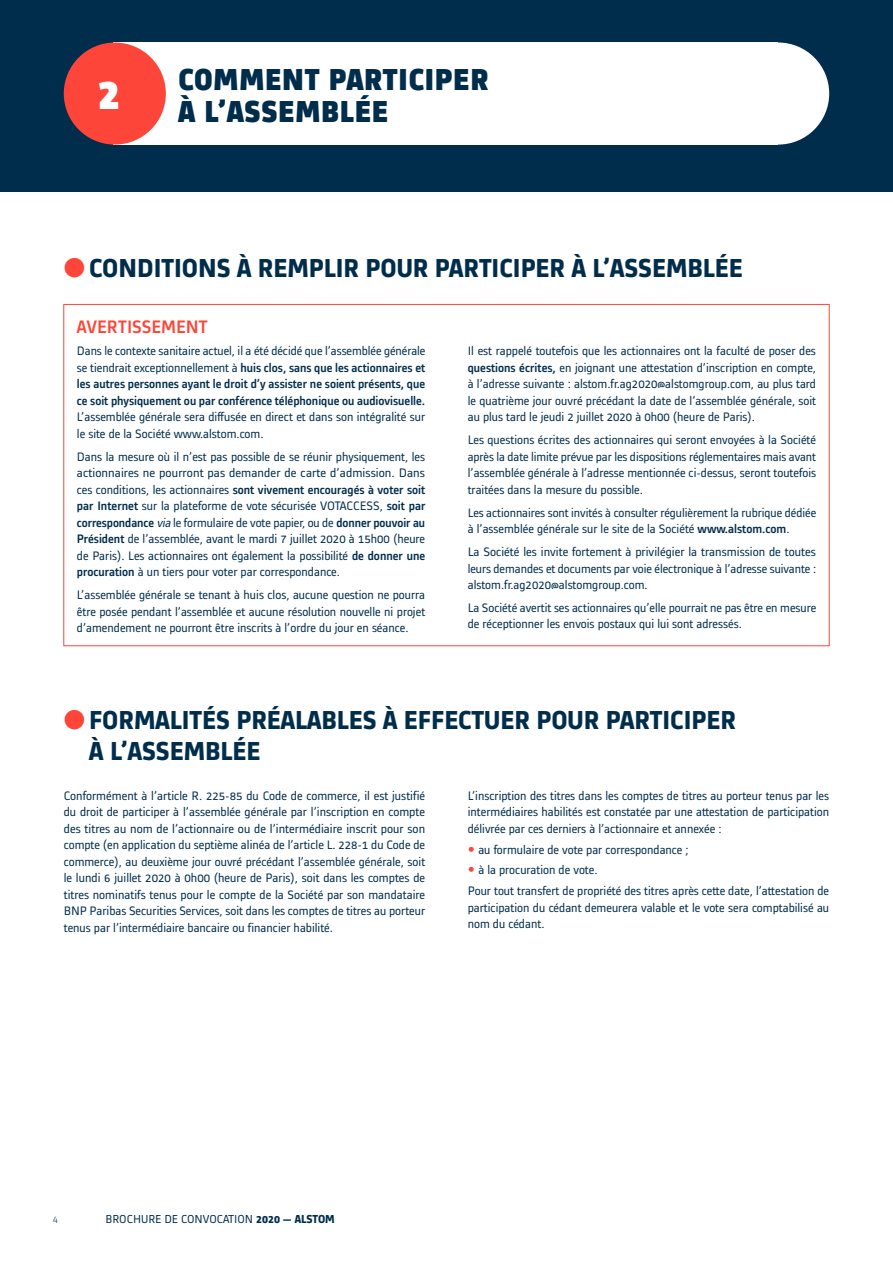
<style>
.page{position:relative;width:893px;height:1263px;background:#fff}
.page>*{position:absolute;margin:0;border:0;box-sizing:border-box;transform-origin:0 0}
.t1{font:900 46.35px "Alstom";color:#fff}
.t2{font:900 31.5px/31.5px "Alstom";letter-spacing:.025em;color:#002d4c}
.t3{font:700 27px/31px "Alstom";color:#002d4c}
.t4{font:500 18.75px "Alstom";color:#fd4539}
.t5{font:12.75px/16.5px "Alstom";color:#002d4c;text-align:justify}
.t6{font:500 12.75px/16.5px "Alstom";color:#002d4c;text-align:justify}
.t7{font:12px "Alstom";color:#002d4c}
.t8{font:300 11.1px "Alstom";color:#002d4c}
.s1{color:#fd4539}
.s2{font-weight:400}
.s3{font-weight:500}
.s4{font-style:italic}
.s5{font-weight:700}
</style>
<div class="page">
<div style="left:0;top:0;width:892px;height:191px;background:#002d4c"></div>
<div style="left:122px;top:43px;width:649px;height:102px;background:#fff"></div>
<div style="left:64px;top:43px;width:102px;height:102px;background:#fd4539;border-radius:50%"></div>
<div style="left:727px;top:43px;width:102px;height:102px;background:#fff;border-radius:50%"></div>
<h1 class="t1" style="left:98px;top:61px;width:25px">2</h1>
<h2 class="t2" style="left:179px;top:62px;width:311px">COMMENT PARTICIPER<br>À L’ASSEMBLÉE</h2>
<h3 class="t3" style="left:64px;top:250px;width:681px"><span class="s1">●</span>CONDITIONS À REMPLIR POUR PARTICIPER À L’ASSEMBLÉE</h3>
<h3 class="t4" style="left:77px;top:313px;width:132px">AVERTISSEMENT</h3>
<p class="t6" style="left:77px;top:342px;width:350px"><span class="s2">Dans le contexte sanitaire actuel, il a été décidé que l’assemblée générale se tiendrait exceptionnellement à</span> huis clos, sans que les actionnaires et les autres personnes ayant le droit d’y assister ne soient présents, que ce soit physiquement ou par conférence téléphonique ou audiovisuelle.</p>
<p class="t5" style="left:77px;top:408px;width:350px">L’assemblée générale sera diffusée en direct et dans son intégralité sur le site de la Société www.alstom.com.</p>
<p class="t5" style="left:77px;top:447px;width:350px">Dans la mesure où il n’est pas possible de se réunir physiquement, les actionnaires ne pourront pas demander de carte d’admission. Dans ces conditions, les actionnaires <span class="s3">sont vivement encouragés à voter soit par Internet</span> sur la plateforme de vote sécurisée VOTACCESS, <span class="s3">soit par correspondance</span> <span class="s4">via</span> le formulaire de vote papier, ou de <span class="s3">donner pouvoir au Président</span> de l’assemblée, avant le mardi 7 juillet 2020 à 15h00 (heure de Paris). Les actionnaires ont également la possibilité <span class="s3">de donner une procuration</span> à un tiers pour voter par correspondance.</p>
<p class="t5" style="left:77px;top:586px;width:350px">L’assemblée générale se tenant à huis clos, aucune question ne pourra être posée pendant l’assemblée et aucune résolution nouvelle ni projet d’amendement ne pourront être inscrits à l’ordre du jour en séance.</p>
<p class="t5" style="left:468px;top:342px;width:350px">Il est rappelé toutefois que les actionnaires ont la faculté de poser des <span class="s3">questions écrites,</span> en joignant une attestation d’inscription en compte, à l’adresse suivante : alstom.fr.ag2020@alstomgroup.com, au plus tard le quatrième jour ouvré précédant la date de l’assemblée générale, soit au plus tard le jeudi 2 juillet 2020 à 0h00 (heure de Paris).</p>
<p class="t5" style="left:468px;top:431px;width:350px">Les questions écrites des actionnaires qui seront envoyées à la Société après la date limite prévue par les dispositions réglementaires mais avant l’assemblée générale à l’adresse mentionnée ci-dessus, seront toutefois traitées dans la mesure du possible.</p>
<p class="t5" style="left:468px;top:503px;width:350px">Les actionnaires sont invités à consulter régulièrement la rubrique dédiée à l’assemblée générale sur le site de la Société <span class="s3">www.alstom.com</span>.</p>
<p class="t5" style="left:468px;top:543px;width:350px">La Société les invite fortement à privilégier la transmission de toutes leurs demandes et documents par voie électronique à l’adresse suivante : alstom.fr.ag2020@alstomgroup.com.</p>
<p class="t5" style="left:468px;top:598px;width:350px">La Société avertit ses actionnaires qu’elle pourrait ne pas être en mesure de réceptionner les envois postaux qui lui sont adressés.</p>
<h3 class="t3" style="left:89px;top:702px;width:648px;text-indent:-26px"><span class="s1">●</span>FORMALITÉS PRÉALABLES À EFFECTUER POUR PARTICIPER<br>À L’ASSEMBLÉE</h3>
<p class="t5" style="left:64px;top:786px;width:363px">Conformément à l’article R. 225-85 du Code de commerce, il est justifié du droit de participer à l’assemblée générale par l’inscription en compte des titres au nom de l’actionnaire ou de l’intermédiaire inscrit pour son compte (en application du septième alinéa de l’article L. 228-1 du Code de commerce), au deuxième jour ouvré précédant l’assemblée générale, soit le lundi 6 juillet 2020 à 0h00 (heure de Paris), soit dans les comptes de titres nominatifs tenus pour le compte de la Société par son mandataire BNP Paribas Securities Services, soit dans les comptes de titres au porteur tenus par l’intermédiaire bancaire ou financier habilité.</p>
<p class="t5" style="left:468px;top:786px;width:363px">L’inscription des titres dans les comptes de titres au porteur tenus par les intermédiaires habilités est constatée par une attestation de participation délivrée par ces derniers à l’actionnaire et annexée :</p>
<p class="t5" style="left:478px;top:840px;width:212px">au formulaire de vote par correspondance ;</p>
<p class="t5" style="left:478px;top:861px;width:121px">à la procuration de vote.</p>
<p class="t5" style="left:468px;top:882px;width:363px">Pour tout transfert de propriété des titres après cette date, l’attestation de</p>
<p class="t5" style="left:468px;top:898px;width:363px">participation du cédant demeurera valable et le vote sera comptabilisé au nom du cédant.</p>
<p class="t8" style="left:53px;top:1212px;width:7px">4</p>
<p class="t7" style="left:105px;top:1211px;width:231px">BROCHURE DE CONVOCATION <span class="s5">2020 — ALSTOM</span></p>
</div>
